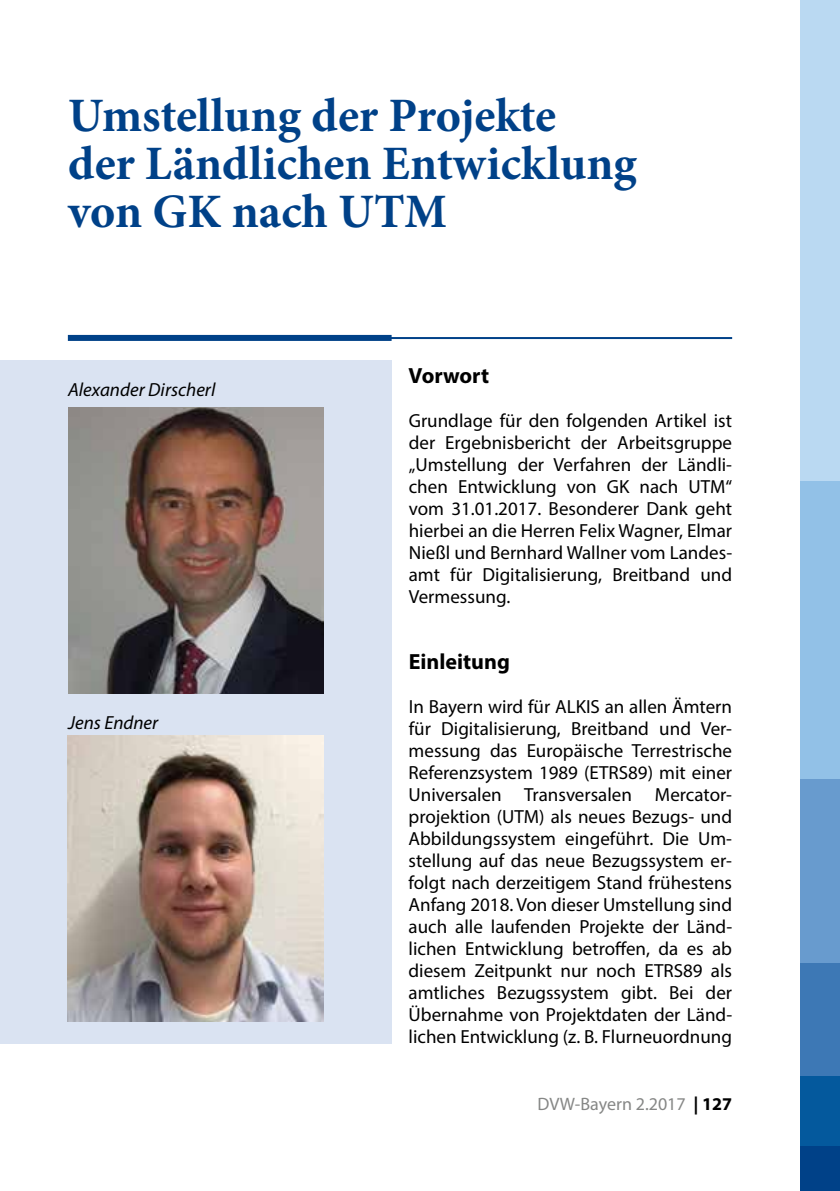
<style>
.page{position:relative;width:840px;height:1191px;background:#fff}
.page>*{position:absolute;margin:0;border:0;box-sizing:border-box;transform-origin:0 0}
.t1{font:700 48px/48px "Minion Pro";color:#004188}
.t2{font:700 22px "Myriad Pro";color:#000}
.t3{font:19px/22px "Myriad Pro";color:#000;text-align:justify}
.t4{font:italic 19px "Myriad Pro";color:#000}
.t5{font:18px "Myriad Pro";color:#868786}
.s1{font-weight:700;color:#000}
</style>
<div class="page">
<hr style="left:68px;top:337px;width:663px;height:2px;background:#004188">
<div style="left:68px;top:335px;width:323px;height:6px;background:#004188"></div>
<div style="left:0;top:360px;width:391px;height:396px;background:#dae3f2"></div>
<div style="left:799px;top:0;width:40px;height:481px;background:#bad9f2"></div>
<div style="left:799px;top:481px;width:40px;height:298px;background:#92c1e7"></div>
<div style="left:799px;top:779px;width:40px;height:184px;background:#689bce"></div>
<div style="left:799px;top:963px;width:40px;height:114px;background:#3d78b5"></div>
<div style="left:799px;top:1076px;width:40px;height:70px;background:#04599d"></div>
<div style="left:799px;top:1146px;width:40px;height:45px;background:#004188"></div>
<img style="left:68px;top:407px;width:255px;height:286px">
<div style="left:0;top:755px;width:391px;height:288px;background:#dae3f2"></div>
<img style="left:68px;top:736px;width:255px;height:286px">
<h1 class="t1" style="left:68px;top:91px;width:570px">Umstellung der Projekte<br>der Ländlichen Entwicklung von GK nach UTM</h1>
<p class="t4" style="left:68px;top:378px;width:149px">Alexander Dirscherl</p>
<p class="t4" style="left:68px;top:710px;width:92px">Jens Endner</p>
<p class="t2" style="left:408px;top:361px;width:82px">Vorwort</p>
<p class="t3" style="left:408px;top:409px;width:325px">Grundlage für den folgenden Artikel ist der Ergebnisbericht der Arbeitsgruppe „Umstellung der Verfahren der Ländli&shy;chen Entwicklung von GK nach UTM“ vom 31.01.2017. Besonderer Dank geht hierbei an die Herren Felix Wagner, Elmar Nießl und Bernhard Wallner vom Landes&shy;amt für Digitalisierung, Breitband und Vermessung.</p>
<p class="t2" style="left:408px;top:647px;width:103px">Einleitung</p>
<p class="t3" style="left:408px;top:695px;width:325px">In Bayern wird für ALKIS an allen Ämtern für Digitalisierung, Breitband und Ver&shy;messung das Europäische Terrestrische Referenzsystem 1989 (ETRS89) mit einer Universalen Transversalen Mercator&shy;projektion (UTM) als neues Bezugs- und Abbildungssystem eingeführt. Die Um&shy;stellung auf das neue Bezugssystem er&shy;folgt nach derzeitigem Stand frühestens Anfang 2018. Von dieser Umstellung sind auch alle laufenden Projekte der Länd&shy;lichen Entwicklung betroffen, da es ab diesem Zeitpunkt nur noch ETRS89 als amtliches Bezugssystem gibt. Bei der Übernahme von Projektdaten der Länd&shy;lichen Entwicklung (z. B. Flurneuordnung</p>
<p class="t5" style="left:537px;top:1093px;width:196px">DVW-Bayern 2.2017 <span class="s1">| 127</span></p>
</div>
